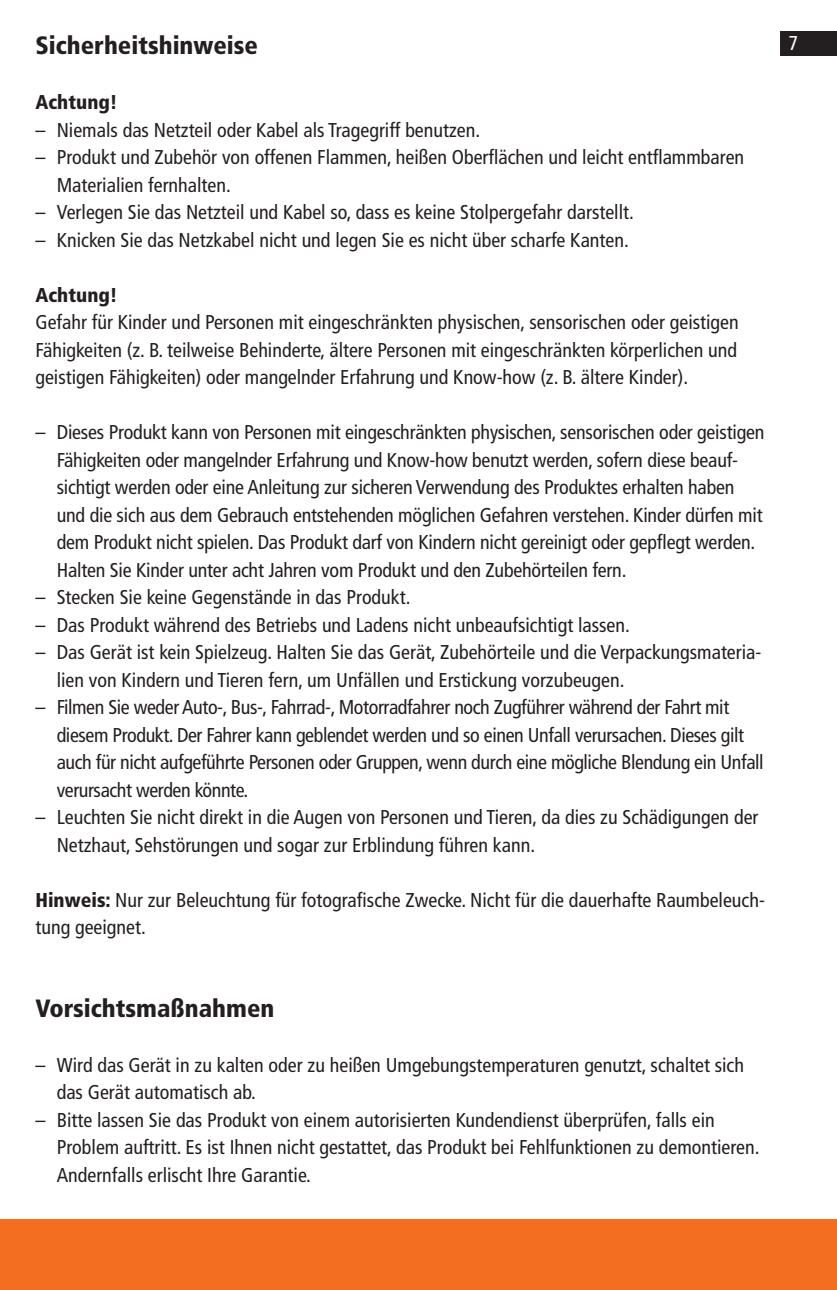
<style>
.page{position:relative;width:837px;height:1290px;background:#fff}
.page>*{position:absolute;margin:0;border:0;box-sizing:border-box;transform-origin:0 0}
.t1{font:900 condensed 25px "Frutiger LT Pro";color:#231f20}
.t2{font:condensed 20px/27.5px "Frutiger LT Pro";color:#231f20}
.t3{font:condensed 20px/27.5px "Frutiger LT Pro";letter-spacing:-.02em;color:#231f20}
.t4{font:900 condensed 20px "Frutiger LT Pro";color:#231f20}
.t5{font:condensed 20px "Frutiger LT Pro";color:#fff}
.s1{font-weight:900}
</style>
<div class="page">
<div style="left:0;top:1219px;width:836px;height:71px;background:#f36e21"></div>
<div style="left:780px;top:31px;width:56px;height:24px;background:#231f20"></div>
<p class="t1" style="left:35px;top:30px;width:224px">Sicherheitshinweise</p>
<p class="t5" style="left:788px;top:31px;width:11px">7</p>
<p class="t4" style="left:35px;top:90px;width:84px">Achtung!</p>
<p class="t2" style="left:35px;top:116px;width:443px">– Niemals das Netzteil oder Kabel als Tragegriff benutzen.</p>
<p class="t2" style="left:57px;top:144px;width:688px;text-indent:-21px">– Produkt und Zubehör von offenen Flammen, heißen Oberflächen und leicht entflammbaren<br>Materialien fernhalten.</p>
<p class="t2" style="left:35px;top:199px;width:596px">– Verlegen Sie das Netzteil und Kabel so, dass es keine Stolpergefahr darstellt.</p>
<p class="t2" style="left:35px;top:226px;width:591px">– Knicken Sie das Netzkabel nicht und legen Sie es nicht über scharfe Kanten.</p>
<p class="t4" style="left:35px;top:283px;width:84px">Achtung!</p>
<p class="t2" style="left:35px;top:309px;width:704px;text-align:justify">Gefahr für Kinder und Personen mit eingeschränkten physischen, sensorischen oder geistigen Fähigkeiten (z. B. teilweise Behinderte, ältere Personen mit eingeschränkten körperlichen und geistigen Fähigkeiten) oder mangelnder Erfahrung und Know-how (z. B. ältere Kinder).</p>
<p class="t2" style="left:57px;top:419px;width:709px;text-indent:-21px">– Dieses Produkt kann von Personen mit eingeschränkten physischen, sensorischen oder geistigen Fähigkeiten oder mangelnder Erfahrung und Know-how benutzt werden, sofern diese beauf&shy;sichtigt werden oder eine Anleitung zur sicheren Verwendung des Produktes erhalten haben und die sich aus dem Gebrauch entstehenden möglichen Gefahren verstehen. Kinder dürfen mit dem Produkt nicht spielen. Das Produkt darf von Kindern nicht gereinigt oder gepflegt werden.<br>Halten Sie Kinder unter acht Jahren vom Produkt und den Zubehörteilen fern.</p>
<p class="t2" style="left:35px;top:584px;width:373px">– Stecken Sie keine Gegenstände in das Produkt.</p>
<p class="t2" style="left:35px;top:611px;width:593px">– Das Produkt während des Betriebs und Ladens nicht unbeaufsichtigt lassen.</p>
<p class="t2" style="left:57px;top:639px;width:706px;text-indent:-21px">– Das Gerät ist kein Spielzeug. Halten Sie das Gerät, Zubehörteile und die Verpackungsmateria&shy;lien von Kindern und Tieren fern, um Unfällen und Erstickung vorzubeugen.</p>
<p class="t3" style="left:57px;top:694px;width:708px;text-indent:-21px">– Filmen Sie weder Auto-, Bus-, Fahrrad-, Motorradfahrer noch Zugführer während der Fahrt mit diesem Produkt. Der Fahrer kann geblendet werden und so einen Unfall verursachen. Dieses gilt auch für nicht aufgeführte Personen oder Gruppen, wenn durch eine mögliche Blendung ein Unfall verursacht werden könnte.</p>
<p class="t2" style="left:57px;top:804px;width:703px;text-indent:-21px">– Leuchten Sie nicht direkt in die Augen von Personen und Tieren, da dies zu Schädigungen der<br>Netzhaut, Sehstörungen und sogar zur Erblindung führen kann.</p>
<p class="t2" style="left:35px;top:886px;width:730px"><span class="s1">Hinweis:</span> Nur zur Beleuchtung für fotografische Zwecke. Nicht für die dauerhafte Raumbeleuch&shy;tung geeignet.</p>
<p class="t1" style="left:35px;top:993px;width:240px">Vorsichtsmaßnahmen</p>
<p class="t2" style="left:57px;top:1051px;width:688px;text-indent:-21px">– Wird das Gerät in zu kalten oder zu heißen Umgebungstemperaturen genutzt, schaltet sich das Gerät automatisch ab.</p>
<p class="t2" style="left:57px;top:1106px;width:701px;text-indent:-21px">– Bitte lassen Sie das Produkt von einem autorisierten Kundendienst überprüfen, falls ein<br>Problem auftritt. Es ist Ihnen nicht gestattet, das Produkt bei Fehlfunktionen zu demontieren.<br>Andernfalls erlischt Ihre Garantie.</p>
</div>
